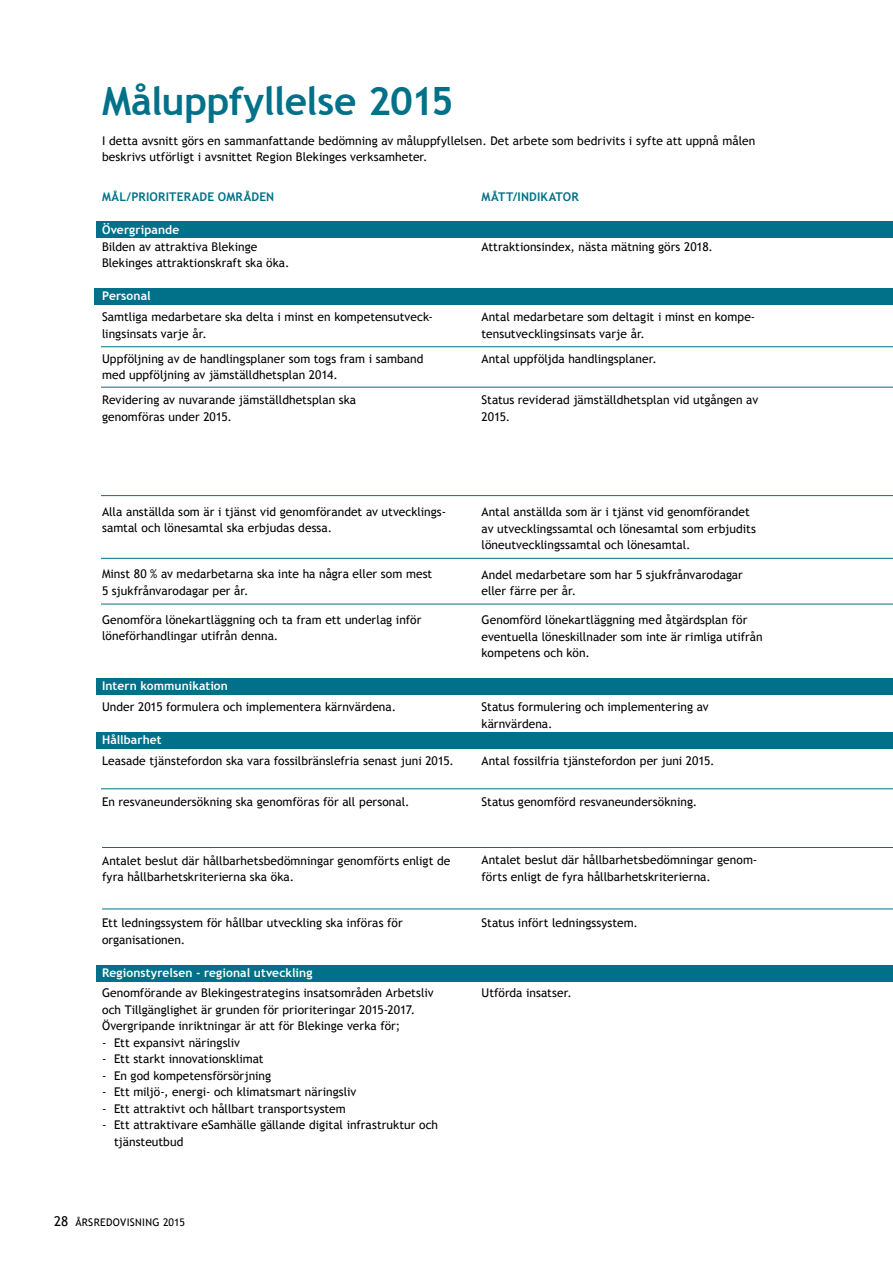
<style>
.page{position:relative;width:893px;height:1263px;background:#fff}
.page>*{position:absolute;margin:0;border:0;box-sizing:border-box;transform-origin:0 0}
.t1{font:700 39px "Trebuchet MS";letter-spacing:-.02em;color:#007188}
.t2{font:12px/16.5px "Trebuchet MS";color:#000}
.t3{font:700 12px "Trebuchet MS";letter-spacing:.01em;color:#fff}
.t4{font:700 12px "Trebuchet MS";letter-spacing:.02em;color:#007188}
.t5{font:10.5px "Trebuchet MS";letter-spacing:.03em;color:#000}
.s1{font-size:13.5px}
</style>
<div class="page">
<div style="left:97px;top:965px;width:796px;height:16px;background:#007188"></div>
<div style="left:97px;top:732px;width:796px;height:17px;background:#007188"></div>
<div style="left:97px;top:678px;width:796px;height:17px;background:#007188"></div>
<div style="left:97px;top:221px;width:796px;height:17px;background:#007188"></div>
<hr style="left:101px;top:346px;width:792px;height:1px;background:#007188">
<hr style="left:101px;top:387px;width:792px;height:1px;background:#007188">
<hr style="left:101px;top:495px;width:792px;height:1px;background:#007188">
<div style="left:95px;top:288px;width:798px;height:16px;background:#007188"></div>
<hr style="left:101px;top:558px;width:792px;height:1px;background:#007188">
<hr style="left:101px;top:604px;width:792px;height:1px;background:#007188">
<hr style="left:101px;top:788px;width:792px;height:1px;background:#007188">
<hr style="left:102px;top:847px;width:791px;height:1px;background:#007188">
<hr style="left:102px;top:909px;width:791px;height:1px;background:#007188">
<h1 class="t1" style="left:102px;top:76px;width:353px">Måluppfyllelse 2015</h1>
<p class="t2" style="left:102px;top:133px;width:655px">I detta avsnitt görs en sammanfattande bedömning av måluppfyllelsen. Det arbete som bedrivits i syfte att uppnå målen beskrivs utförligt i avsnittet Region Blekinges verksamheter.</p>
<p class="t4" style="left:102px;top:189px;width:37px">MÅL/PRIORITER</p>
<p class="t4" style="left:192px;top:189px;width:36px">ADE OMR</p>
<p class="t4" style="left:244px;top:189px;width:16px">ÅDEN</p>
<p class="t3" style="left:102px;top:222px;width:79px">Övergripande</p>
<p class="t2" style="left:102px;top:238px;width:189px">Bilden av attraktiva Blekinge<br>Blekinges attraktionskraft ska öka.</p>
<p class="t3" style="left:102px;top:288px;width:50px">Personal</p>
<p class="t2" style="left:102px;top:309px;width:332px">Samtliga medarbetare ska delta i minst en kompetensutveck&shy;lingsinsats varje år.</p>
<p class="t2" style="left:102px;top:350px;width:323px">Uppföljning av de handlingsplaner som togs fram i samband med uppföljning av jämställdhetsplan 2014.</p>
<p class="t2" style="left:102px;top:392px;width:256px">Revidering av nuvarande jämställdhetsplan ska genomföras under 2015.</p>
<p class="t4" style="left:482px;top:189px;width:43px">MÅTT/INDIK</p>
<p class="t4" style="left:549px;top:189px;width:16px">ATOR</p>
<p class="t2" style="left:482px;top:238px;width:233px">Attraktionsindex, nästa mätning görs 2018.</p>
<p class="t2" style="left:482px;top:309px;width:275px">Antal medarbetare som deltagit i minst en kompe&shy;tensutvecklingsinsats varje år.</p>
<p class="t2" style="left:482px;top:350px;width:177px">Antal uppföljda handlingsplaner.</p>
<p class="t2" style="left:482px;top:392px;width:278px">Status reviderad jämställdhetsplan vid utgången av<br>2015.</p>
<p class="t2" style="left:102px;top:503px;width:346px">Alla anställda som är i tjänst vid genomförandet av utvecklings&shy;samtal och lönesamtal ska erbjudas dessa.</p>
<p class="t2" style="left:102px;top:566px;width:332px">Minst 80 % av medarbetarna ska inte ha några eller som mest<br>5 sjukfrånvarodagar per år.</p>
<p class="t2" style="left:102px;top:611px;width:321px">Genomföra lönekartläggning och ta fram ett underlag inför löneförhandlingar utifrån denna.</p>
<p class="t3" style="left:102px;top:679px;width:127px">I ntern kommunikation</p>
<p class="t2" style="left:102px;top:699px;width:296px">Under 2015 formulera och implementera kärnvärdena.</p>
<p class="t3" style="left:102px;top:732px;width:61px">Hållbarhet</p>
<p class="t2" style="left:102px;top:752px;width:353px">Leasade tjänstefordon ska vara fossilbränslefria senast juni 2015.</p>
<p class="t2" style="left:102px;top:794px;width:309px">En resvaneundersökning ska genomföras för all personal.</p>
<p class="t2" style="left:102px;top:852px;width:350px">Antalet beslut där hållbarhetsbedömningar genomförts enligt de fyra hållbarhetskriterierna ska öka.</p>
<p class="t2" style="left:102px;top:915px;width:302px">Ett ledningssystem för hållbar utveckling ska införas för organisationen.</p>
<p class="t3" style="left:102px;top:965px;width:212px">Regionstyrelsen - regional utveckling</p>
<p class="t2" style="left:102px;top:985px;width:333px">Genomförande av Blekingestrategins insatsområden Arbetsliv och Tillgänglighet är grunden för prioriteringar 2015-2017.<br>Övergripande inriktningar är att för Blekinge verka för;</p>
<p class="t2" style="left:102px;top:1034px;width:140px">- Ett expansivt näringsliv</p>
<p class="t2" style="left:102px;top:1051px;width:163px">- Ett starkt innovationsklimat</p>
<p class="t2" style="left:102px;top:1067px;width:171px">- En god kompetensförsörjning</p>
<p class="t2" style="left:102px;top:1084px;width:256px">- Ett miljö-, energi- och klimatsmart näringsliv</p>
<p class="t2" style="left:102px;top:1100px;width:245px">- Ett attraktivt och hållbart transportsystem</p>
<p class="t2" style="left:114px;top:1117px;width:326px;text-indent:-12px">- Ett attraktivare eSamhälle gällande digital infrastruktur och tjänsteutbud</p>
<p class="t5" style="left:54px;top:1216px;width:133px"><span class="s1">28</span> Årsredovisning 2015</p>
<p class="t2" style="left:482px;top:504px;width:276px">Antal anställda som är i tjänst vid genomförandet av utvecklingssamtal och lönesamtal som erbjudits löneutvecklingssamtal och lönesamtal.</p>
<p class="t2" style="left:482px;top:566px;width:263px">Andel medarbetare som har 5 sjukfrånvarodagar eller färre per år.</p>
<p class="t2" style="left:482px;top:612px;width:283px">Genomförd lönekartläggning med åtgärdsplan för eventuella löneskillnader som inte är rimliga utifrån kompetens och kön.</p>
<p class="t2" style="left:482px;top:699px;width:229px">Status formulering och implementering av kärnvärdena.</p>
<p class="t2" style="left:482px;top:752px;width:234px">Antal fossilfria tjänstefordon per juni 2015.</p>
<p class="t2" style="left:482px;top:794px;width:217px">Status genomförd resvaneundersökning.</p>
<p class="t2" style="left:482px;top:852px;width:277px">Antalet beslut där hållbarhetsbedömningar genom&shy;förts enligt de fyra hållbarhetskriterierna.</p>
<p class="t2" style="left:482px;top:914px;width:158px">Status infört ledningssystem.</p>
<p class="t2" style="left:482px;top:985px;width:92px">Utförda insatser.</p>
</div>
